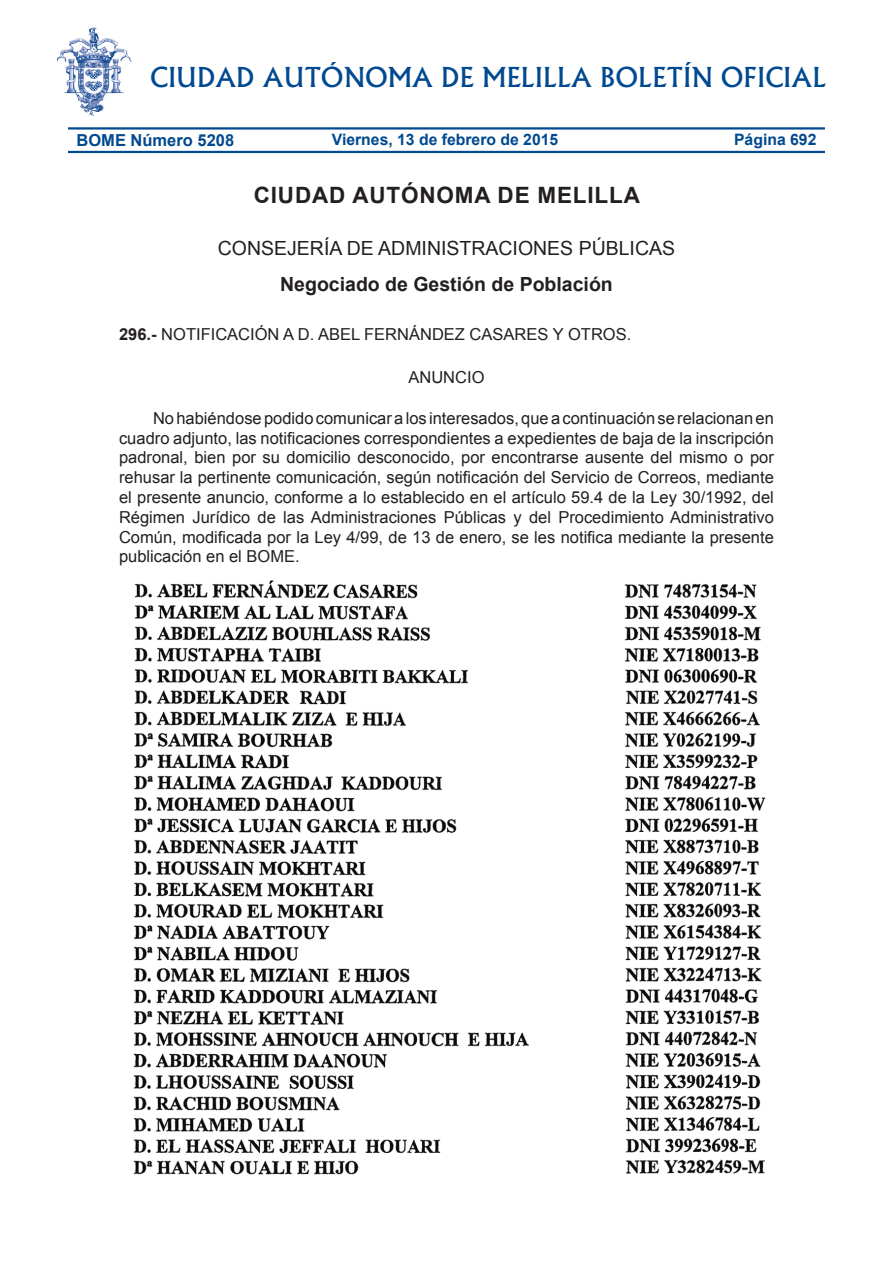
<style>
.page{position:relative;width:893px;height:1263px;background:#fff}
.page>*{position:absolute;margin:0;border:0;box-sizing:border-box;transform-origin:0 0}
.t1{font:500 26.25px "Albertus";color:#014990}
.ORGANISMO_SUM_Mel{font:700 22.5px "Arial";letter-spacing:.035em;color:#231f20}
.SUB_ORGANISMO_Mel{font:19.5px "Arial";color:#231f20}
.SUB_ORGANISMO-2_Mel{font:700 19.5px "Arial";color:#231f20}
.TEXTO_NORMAL_Mel{font:16.5px/19.8px "Arial";color:#231f20;text-align:justify}
.ENTRADILLA_Mel{font:16.5px "Arial";color:#231f20}
.t2{font:700 16.5px "Arial";color:#014990}
.CENTRADO_Mel{font:16.5px "Arial";color:#231f20}
.t3{font:700 15.75px "Arial";color:#014990}
.s1{font-size:15.15px}
.s2{font-weight:700}
</style>
<div class="page">
<hr style="left:68px;top:127px;width:757px;height:3px;background:#014990">
<hr style="left:68px;top:151px;width:757px;height:2px;background:#014990">
<img style="left:56px;top:27px;width:76px;height:89px">
<img style="left:133px;top:580px;width:633px;height:595px">
<h1 class="t1" style="left:150px;top:61px;width:678px">CIUDAD AUTÓNOMA DE MELILLA BOLETÍN OFICIAL</h1>
<p class="t2" style="left:77px;top:129px;width:159px">BOME Número 5208</p>
<p class="t3" style="left:332px;top:129px;width:228px">Viernes, 13 de febrero de 2015</p>
<p class="t3" style="left:734px;top:129px;width:84px">Pá<span class="s1">g</span>ina 692</p>
<p class="ORGANISMO_SUM_Mel" style="left:254px;top:181px;width:388px">CIUDAD AUTÓNOMA DE MELILLA</p>
<p class="SUB_ORGANISMO_Mel" style="left:218px;top:235px;width:57px">conseje</p>
<p class="SUB_ORGANISMO_Mel" style="left:310px;top:235px;width:82px">ría de admi</p>
<p class="SUB_ORGANISMO_Mel" style="left:427px;top:235px;width:72px">nistracio</p>
<p class="SUB_ORGANISMO_Mel" style="left:533px;top:235px;width:85px">nes públicas</p>
<p class="SUB_ORGANISMO-2_Mel" style="left:280px;top:271px;width:334px">Negociado de Gestión de Población</p>
<p class="ENTRADILLA_Mel" style="left:119px;top:324px;width:65px"><span class="s2">296.-</span> Notificación</p>
<p class="ENTRADILLA_Mel" style="left:283px;top:324px;width:57px">a D. Abel</p>
<p class="ENTRADILLA_Mel" style="left:364px;top:324px;width:23px">Fernánde</p>
<p class="ENTRADILLA_Mel" style="left:455px;top:324px;width:39px">z Casares</p>
<p class="ENTRADILLA_Mel" style="left:553px;top:324px;width:28px">y otros</p>
<p class="ENTRADILLA_Mel" style="left:627px;top:324px;width:6px">.</p>
<p class="CENTRADO_Mel" style="left:408px;top:366px;width:78px">ANUNCIO</p>
<p class="TEXTO_NORMAL_Mel" style="left:119px;top:408px;width:656px;text-indent:34px">No habiéndose podido comunicar a los interesados, que a continuación se relacionan en cuadro adjunto, las notificaciones correspondientes a expedientes de baja de la inscripción padronal, bien por su domicilio desconocido, por encontrarse ausente del mismo o por rehusar la pertinente comunicación, según notificación del Servicio de Correos, mediante el presente anuncio, conforme a lo establecido en el artículo 59.4 de la Ley 30/1992, del Régimen Jurídico de las Administraciones Públicas y del Procedimiento Administrativo Común, modificada por la Ley 4/99, de 13 de enero, se les notifica mediante la presente publicación en el BOME.</p>
</div>
